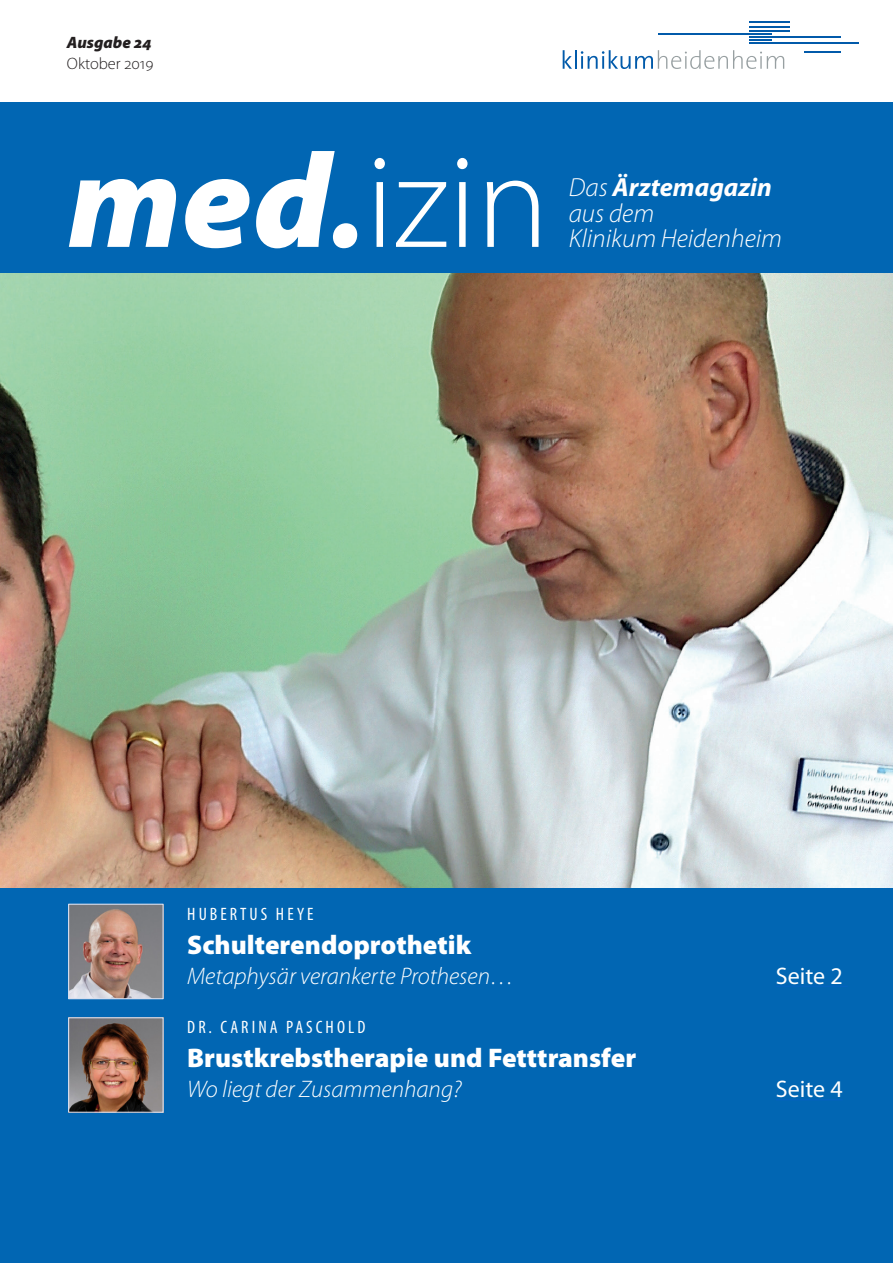
<style>
.page{position:relative;width:893px;height:1263px;background:#fff}
.page>*{position:absolute;margin:0;border:0;box-sizing:border-box;transform-origin:0 0}
.t1{font:300 135px "Myriad Pro";color:#fff}
.Inhaltsverzeichns_au{font:900 27px "Myriad Pro";color:#fff}
.t2{font:italic 700 26.25px/25.5px "Myriad Pro";color:#fff}
.t3{font:italic 300 26.25px "Myriad Pro";color:#fff}
.Inhaltsverzeichns_au-2{font:italic 300 24px "Myriad Pro";color:#fff}
.Inhaltsverzeichns_au-3{font:24px "Myriad Pro";color:#fff}
.Vorzeile_auf_Titel{font:condensed 18px "Myriad Pro";letter-spacing:.17em;color:#fff}
.t4{font:300 16.5px "Myriad Pro";color:#231f20}
.t5{font:italic 900 16.5px "Myriad Pro";color:#231f20}
.s1{font-weight:900;font-style:italic}
.s2{font-weight:700;font-style:italic}
.s3{font-weight:300}
</style>
<div class="page">
<img style="left:0;top:272px;width:893px;height:617px">
<div style="left:0;top:102px;width:893px;height:170px;background:#0166b3"></div>
<div style="left:0;top:889px;width:893px;height:374px;background:#0166b3"></div>
<img style="left:70px;top:906px;width:92px;height:91px">
<div style="left:68px;top:904px;width:96px;height:95px;border:1px solid #d4ddef"></div>
<img style="left:70px;top:1019px;width:92px;height:92px">
<div style="left:68px;top:1017px;width:96px;height:96px;border:1px solid #d4ddef"></div>
<svg style="left:563px;top:50px;width:221px;height:19px"></svg>
<hr style="left:749px;top:21px;width:41px;height:2px;background:#015aaa">
<hr style="left:749px;top:26px;width:41px;height:2px;background:#015aaa">
<hr style="left:749px;top:30px;width:41px;height:2px;background:#015aaa">
<hr style="left:658px;top:33px;width:113px;height:1px;background:#015aaa">
<hr style="left:749px;top:36px;width:92px;height:2px;background:#015aaa">
<hr style="left:749px;top:43px;width:110px;height:1px;background:#015aaa">
<hr style="left:804px;top:51px;width:37px;height:2px;background:#015aaa">
<hr style="left:749px;top:39px;width:22px;height:2px;background:#015aaa">
<hr style="left:776px;top:986px;width:72px;height:1px;background:#0563c1">
<hr style="left:776px;top:1099px;width:67px;height:1px;background:#0563c1">
<p class="t5" style="left:67px;top:33px;width:86px">Ausgabe 24</p>
<p class="t4" style="left:67px;top:54px;width:88px">Oktober 2019</p>
<p class="t1" style="left:68px;top:128px;width:482px"><span class="s1">med</span><span class="s2">.</span>izin</p>
<p class="t2" style="left:569px;top:175px;width:205px"><span class="s3">Das</span> Ärztemagazin <span class="s3">aus dem</span></p>
<p class="t3" style="left:569px;top:224px;width:215px">Klinikum Heidenheim</p>
<p class="Vorzeile_auf_Titel" style="left:187px;top:904px;width:128px">HUBERTUS HEYE</p>
<p class="Inhaltsverzeichns_au" style="left:187px;top:929px;width:286px">Schulterendoprothetik</p>
<p class="Inhaltsverzeichns_au-2" style="left:187px;top:963px;width:328px">Metaphysär verankerte Prothesen…</p>
<p class="Inhaltsverzeichns_au-3" style="left:776px;top:963px;width:68px">Seite 2</p>
<p class="Vorzeile_auf_Titel" style="left:187px;top:1018px;width:180px">DR. CARINA PASCHOLD</p>
<p class="Inhaltsverzeichns_au" style="left:187px;top:1043px;width:451px">Brustkrebstherapie und Fetttransfer</p>
<p class="Inhaltsverzeichns_au-2" style="left:187px;top:1077px;width:276px">Wo liegt der Zusammenhang?</p>
<p class="Inhaltsverzeichns_au-3" style="left:776px;top:1076px;width:68px">Seite 4</p>
</div>
